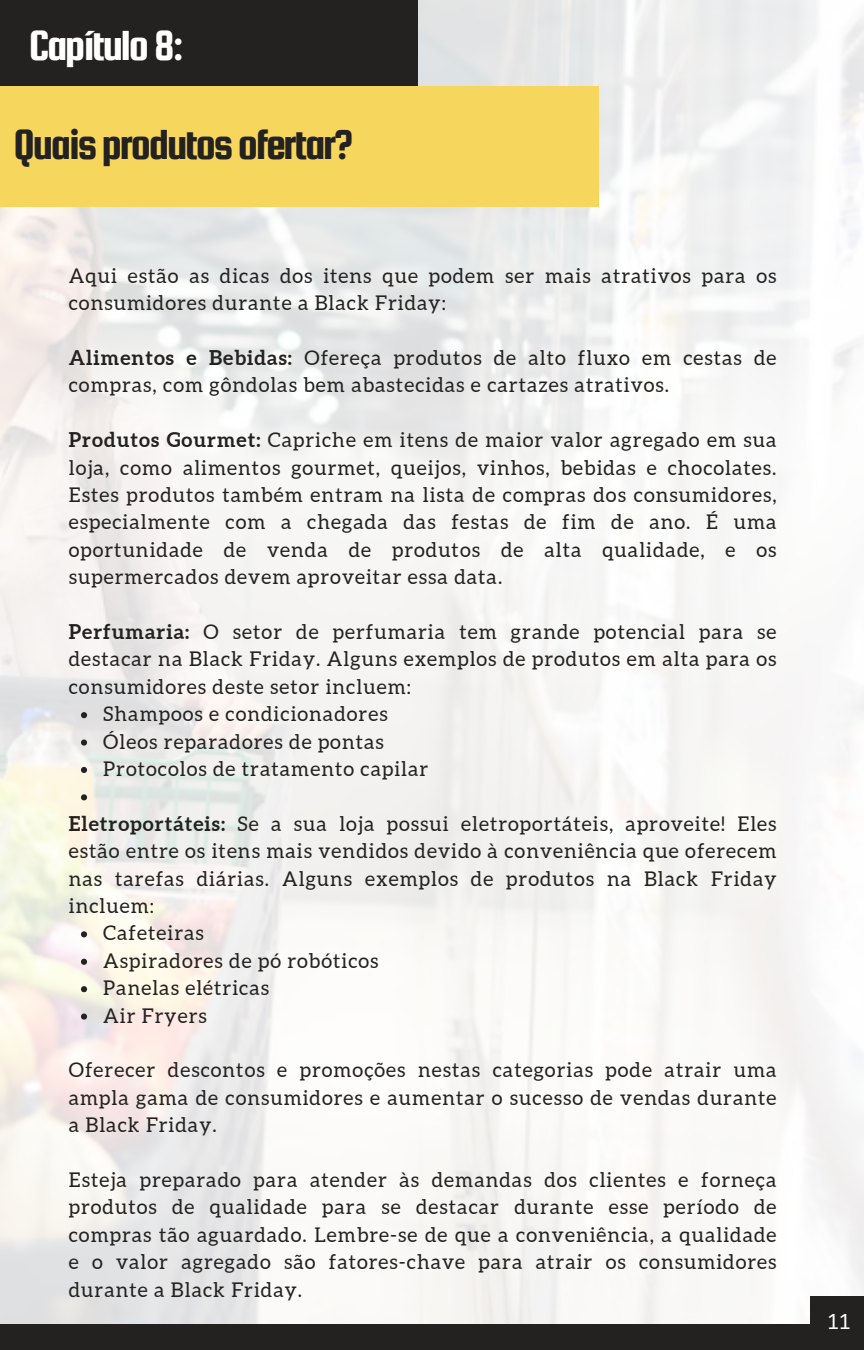
<style>
.page{position:relative;width:864px;height:1350px;background:#fff}
.page>*{position:absolute;margin:0;border:0;box-sizing:border-box;transform-origin:0 0}
.t1{font:45px "Squada One";letter-spacing:-.05em;color:#232220}
.t2{font:45px "Squada One";letter-spacing:-.05em;color:#fff}
.t3{font:20.93px "Sanchez";color:#fff}
.t4{font:20.25px/27.4px "Aleo";letter-spacing:.05em;color:#232220;text-align:justify}
.s1{font-weight:700}
</style>
<div class="page">
<img style="left:0;top:0;width:864px;height:1324px">
<div style="left:0;top:0;width:418px;height:116px;background:#232220"></div>
<div style="left:0;top:86px;width:599px;height:121px;background:#f6d65d"></div>
<div style="left:811px;top:1296px;width:53px;height:54px;background:#232220"></div>
<div style="left:0;top:1324px;width:811px;height:26px;background:#232220"></div>
<svg style="left:81px;top:712px;width:6px;height:6px"></svg>
<svg style="left:81px;top:740px;width:6px;height:6px"></svg>
<svg style="left:81px;top:767px;width:6px;height:6px"></svg>
<svg style="left:81px;top:794px;width:6px;height:6px"></svg>
<svg style="left:81px;top:931px;width:6px;height:6px"></svg>
<svg style="left:81px;top:959px;width:6px;height:6px"></svg>
<svg style="left:81px;top:986px;width:6px;height:6px"></svg>
<svg style="left:81px;top:1014px;width:6px;height:6px"></svg>
<p class="t2" style="left:29px;top:21px;width:157px">Capítulo8:</p>
<p class="t1" style="left:14px;top:121px;width:341px">Quaisprodutosofertar?</p>
<p class="t4" style="left:69px;top:262px;width:709px">Aqui estão as dicas dos itens que podem ser mais atrativos para os consumidores durante a Black Friday:</p>
<p class="t4" style="left:69px;top:344px;width:709px"><span class="s1">Alimentos e Bebidas:</span> Ofereça produtos de alto fluxo em cestas de compras, com gôndolas bem abastecidas e cartazes atrativos.</p>
<p class="t4" style="left:69px;top:426px;width:709px"><span class="s1">Produtos Gourmet:</span> Capriche em itens de maior valor agregado em sua loja, como alimentos gourmet, queijos, vinhos, bebidas e chocolates.<br>Estes produtos também entram na lista de compras dos consumidores, especialmente com a chegada das festas de fim de ano. É uma oportunidade de venda de produtos de alta qualidade, e os supermercados devem aproveitar essa data.</p>
<p class="t4" style="left:69px;top:618px;width:709px"><span class="s1">Perfumaria:</span> O setor de perfumaria tem grande potencial para se destacar na Black Friday. Alguns exemplos de produtos em alta para os consumidores deste setor incluem:</p>
<p class="t4" style="left:103px;top:700px;width:286px">Shampoos e condicionadores</p>
<p class="t4" style="left:103px;top:728px;width:282px">Óleos reparadores de pontas</p>
<p class="t4" style="left:103px;top:755px;width:327px">Protocolos de tratamento capilar</p>
<p class="t4" style="left:69px;top:810px;width:709px"><span class="s1">Eletroportáteis:</span> Se a sua loja possui eletroportáteis, aproveite! Eles estão entre os itens mais vendidos devido à conveniência que oferecem nas tarefas diárias. Alguns exemplos de produtos na Black Friday incluem:</p>
<p class="t4" style="left:103px;top:919px;width:102px">Cafeteiras</p>
<p class="t4" style="left:103px;top:947px;width:277px">Aspiradores de pó robóticos</p>
<p class="t4" style="left:103px;top:974px;width:167px">Panelas elétricas</p>
<p class="t4" style="left:103px;top:1002px;width:105px">Air Fryers</p>
<p class="t4" style="left:69px;top:1056px;width:709px">Oferecer descontos e promoções nestas categorias pode atrair uma ampla gama de consumidores e aumentar o sucesso de vendas durante a Black Friday.</p>
<p class="t4" style="left:69px;top:1166px;width:709px">Esteja preparado para atender às demandas dos clientes e forneça produtos de qualidade para se destacar durante esse período de compras tão aguardado. Lembre-se de que a conveniência, a qualidade e o valor agregado são fatores-chave para atrair os consumidores durante a Black Friday.</p>
<p class="t3" style="left:828px;top:1308px;width:24px">11</p>
</div>
